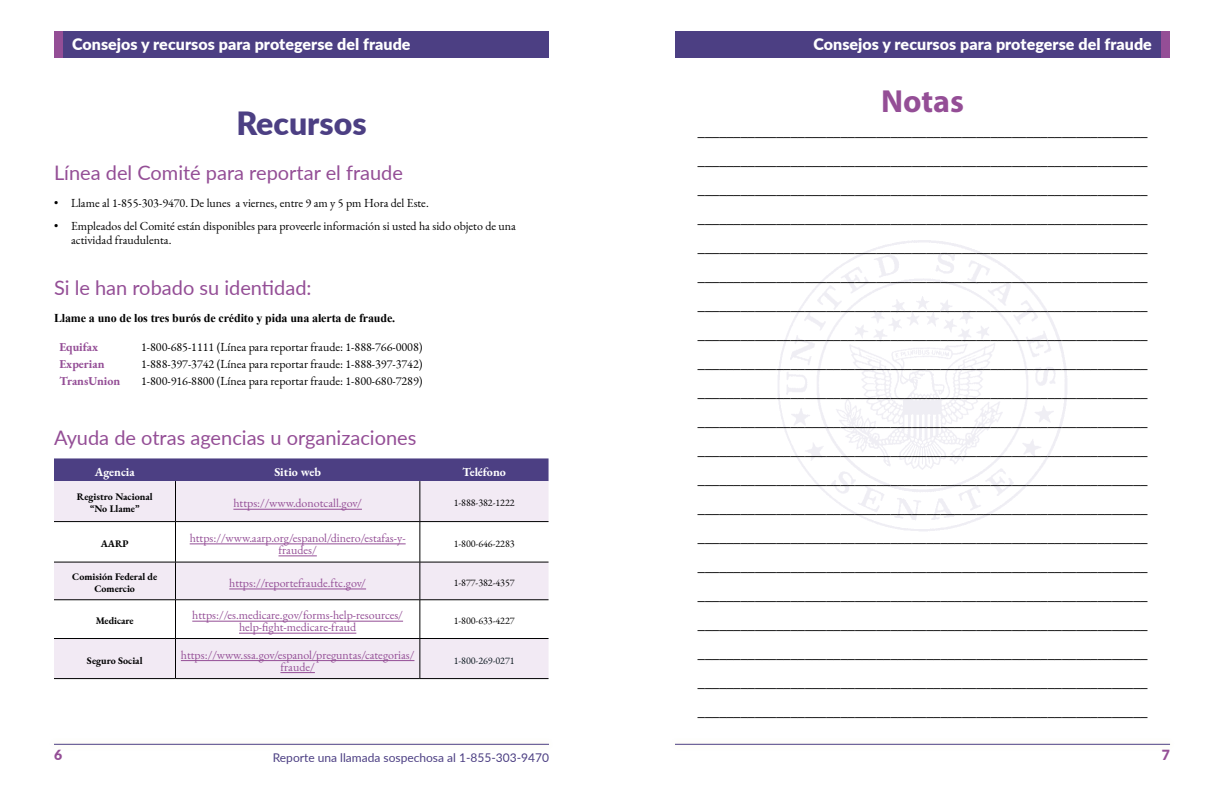
<style>
.page{position:relative;width:1224px;height:792px;background:#fff}
.page>*{position:absolute;margin:0;border:0;box-sizing:border-box;transform-origin:0 0}
.t1{font:900 32px "Lato";color:#4c3f83}
.t2{font:700 32px "Myriad Pro";color:#944e96}
.t3{font:20px "Lato";color:#944e96}
.t4{font:900 16px "Lato";letter-spacing:.005em;color:#fff}
.t5{font:700 14px/29px "Times New Roman";color:#000001;text-align:justify}
.t6{font:900 14px "Lato";color:#944e96}
.t7{font:12px/14px "EB Garamond";color:#000001}
.t8{font:12px/12px "EB Garamond";color:#944e96;text-align:center}
.t9{font:700 12px "Times New Roman";letter-spacing:-.01em;color:#000001}
.t10{font:12px "Lato";color:#4c3f83}
.t11{font:700 12px "EB Garamond";color:#944e96}
.t12{font:700 12px "EB Garamond";color:#fff}
.t13{font:700 10px/12px "EB Garamond";color:#000001;text-align:center}
.t14{font:10px "EB Garamond";color:#000001}
.t15{font:10px "EB Garamond";color:#0b181f}
</style>
<div class="page">
<div style="left:63px;top:31px;width:486px;height:27px;background:#4c3f83"></div>
<div style="left:675px;top:31px;width:486px;height:27px;background:#4c3f83"></div>
<div style="left:54px;top:31px;width:9px;height:27px;background:#944e96"></div>
<div style="left:1161px;top:31px;width:9px;height:27px;background:#944e96"></div>
<div style="left:48px;top:737px;width:507px;height:14px;background:#f0c552;opacity:.35"></div>
<hr style="left:54px;top:744px;width:495px;height:1px;background:#4c3f83">
<div style="left:669px;top:737px;width:507px;height:14px;background:#f0c552;opacity:.35"></div>
<hr style="left:675px;top:744px;width:495px;height:1px;background:#4c3f83">
<div style="left:54px;top:458px;width:495px;height:23px;background:#4c3f83"></div>
<svg style="left:54px;top:481px;width:495px;height:197px;fill:#f2eaf4"></svg>
<svg style="left:54px;top:522px;width:495px;height:40px"></svg>
<hr style="left:175px;top:481px;width:1px;height:40px;background:#000001">
<hr style="left:420px;top:481px;width:1px;height:40px;background:#000001">
<hr style="left:54px;top:521px;width:122px;height:1px;background:#000001">
<hr style="left:176px;top:521px;width:244px;height:1px;background:#000001">
<hr style="left:175px;top:522px;width:1px;height:40px;background:#000001">
<hr style="left:420px;top:521px;width:129px;height:1px;background:#000001">
<hr style="left:420px;top:522px;width:1px;height:40px;background:#000001">
<hr style="left:54px;top:562px;width:122px;height:1px;background:#000001">
<hr style="left:176px;top:562px;width:244px;height:1px;background:#000001">
<hr style="left:175px;top:562px;width:1px;height:38px;background:#000001">
<hr style="left:420px;top:562px;width:129px;height:1px;background:#000001">
<hr style="left:420px;top:562px;width:1px;height:38px;background:#000001">
<hr style="left:54px;top:600px;width:122px;height:1px;background:#000001">
<hr style="left:176px;top:600px;width:244px;height:1px;background:#000001">
<hr style="left:175px;top:600px;width:1px;height:38px;background:#000001">
<hr style="left:420px;top:600px;width:129px;height:1px;background:#000001">
<hr style="left:420px;top:600px;width:1px;height:38px;background:#000001">
<hr style="left:54px;top:638px;width:122px;height:1px;background:#000001">
<hr style="left:176px;top:638px;width:244px;height:1px;background:#000001">
<hr style="left:175px;top:639px;width:1px;height:39px;background:#000001">
<hr style="left:420px;top:638px;width:129px;height:1px;background:#000001">
<hr style="left:420px;top:639px;width:1px;height:39px;background:#000001">
<hr style="left:54px;top:678px;width:122px;height:1px;background:#000001">
<hr style="left:176px;top:678px;width:244px;height:1px;background:#000001">
<hr style="left:420px;top:678px;width:129px;height:1px;background:#000001">
<hr style="left:233px;top:509px;width:129px;height:1px;background:#944e96">
<hr style="left:190px;top:544px;width:216px;height:1px;background:#944e96">
<hr style="left:279px;top:556px;width:38px;height:1px;background:#944e96">
<hr style="left:229px;top:589px;width:137px;height:1px;background:#944e96">
<hr style="left:192px;top:621px;width:211px;height:1px;background:#944e96">
<hr style="left:239px;top:633px;width:117px;height:1px;background:#944e96">
<hr style="left:181px;top:660px;width:233px;height:1px;background:#944e96">
<hr style="left:280px;top:672px;width:35px;height:1px;background:#944e96">
<p class="t4" style="left:72px;top:32px;width:340px">Consejos y recursos para protegerse del fraude</p>
<p class="t4" style="left:813px;top:32px;width:340px">Consejos y recursos para protegerse del fraude</p>
<h1 class="t1" style="left:236px;top:99px;width:132px">Recursos</h1>
<h2 class="t3" style="left:54px;top:158px;width:351px">Línea del Comité para reportar el fraude</h2>
<p class="t7" style="left:54px;top:197px;width:376px">• Llame al 1-855-303-9470. De lunes a viernes, entre 9 am y 5 pm Hora del Este.</p>
<p class="t7" style="left:71px;top:220px;width:446px;text-indent:-17px">• Empleados del Comité están disponibles para proveerle información si usted ha sido objeto de una actividad fraudulenta.</p>
<h2 class="t3" style="left:54px;top:274px;width:259px">Si le han robado su identidad:</h2>
<p class="t9" style="left:54px;top:310px;width:343px">Llame a uno de los tres burós de crédito y pida una alerta de fraude.</p>
<p class="t11" style="left:59px;top:339px;width:40px">Equifax</p>
<p class="t7" style="left:141px;top:340px;width:283px">1-800-685-1111 (Línea para reportar fraude: 1-888-766-0008)</p>
<p class="t11" style="left:59px;top:356px;width:47px">Experian</p>
<p class="t7" style="left:141px;top:357px;width:283px">1-888-397-3742 (Línea para reportar fraude: 1-888-397-3742)</p>
<p class="t11" style="left:59px;top:372px;width:62px">TransUnion</p>
<p class="t7" style="left:141px;top:374px;width:283px">1-800-916-8800 (Línea para reportar fraude: 1-800-680-7289)</p>
<h2 class="t3" style="left:54px;top:424px;width:364px">Ayuda de otras agencias u organizaciones</h2>
<p class="t12" style="left:95px;top:463px;width:42px">Agencia</p>
<p class="t12" style="left:274px;top:463px;width:48px">Sitio web</p>
<p class="t12" style="left:463px;top:463px;width:45px">Teléfono</p>
<p class="t13" style="left:77px;top:491px;width:77px">Registro Nacional “No Llame”</p>
<p class="t8" style="left:233px;top:497px;width:130px">https://www.donotcall.gov/</p>
<p class="t14" style="left:454px;top:496px;width:63px">1-888-382-1222</p>
<p class="t13" style="left:101px;top:537px;width:29px">AARP</p>
<p class="t8" style="left:190px;top:532px;width:217px">https://www.aarp.org/espanol/dinero/estafas-y&shy;fraudes/</p>
<p class="t14" style="left:454px;top:537px;width:63px">1-800-646-2283</p>
<p class="t13" style="left:72px;top:570px;width:86px">Comisión Federal de<br>Comercio</p>
<p class="t8" style="left:229px;top:577px;width:138px">https://reportefraude.ftc.gov/</p>
<p class="t14" style="left:454px;top:576px;width:63px">1-877-382-4357</p>
<p class="t13" style="left:96px;top:615px;width:40px">Medicare</p>
<p class="t8" style="left:192px;top:609px;width:212px">https://es.medicare.gov/forms-help-resources/ help-fight-medicare-fraud</p>
<p class="t14" style="left:454px;top:614px;width:63px">1-800-633-4227</p>
<p class="t13" style="left:87px;top:654px;width:57px">Seguro Social</p>
<p class="t8" style="left:181px;top:649px;width:235px">https://www.ssa.gov/espanol/preguntas/categorias/ fraude/</p>
<p class="t15" style="left:454px;top:654px;width:63px">1-800-269-0271</p>
<h1 class="t2" style="left:881px;top:81px;width:84px">Notas</h1>
<p class="t5" style="left:698px;top:116px;width:451px">_______________________________________________________________ _______________________________________________________________ _______________________________________________________________ _______________________________________________________________ _______________________________________________________________ _______________________________________________________________ _______________________________________________________________ _______________________________________________________________ _______________________________________________________________ _______________________________________________________________ _______________________________________________________________ _______________________________________________________________ _______________________________________________________________ _______________________________________________________________ _______________________________________________________________ _______________________________________________________________ _______________________________________________________________ _______________________________________________________________ _______________________________________________________________ _______________________________________________________________ _______________________________________________________________</p>
<p class="t6" style="left:54px;top:745px;width:10px">6</p>
<p class="t10" style="left:273px;top:749px;width:278px">Reporte una llamada sospechosa al 1-855-303-9470</p>
<p class="t6" style="left:1162px;top:745px;width:10px">7</p>
</div>
